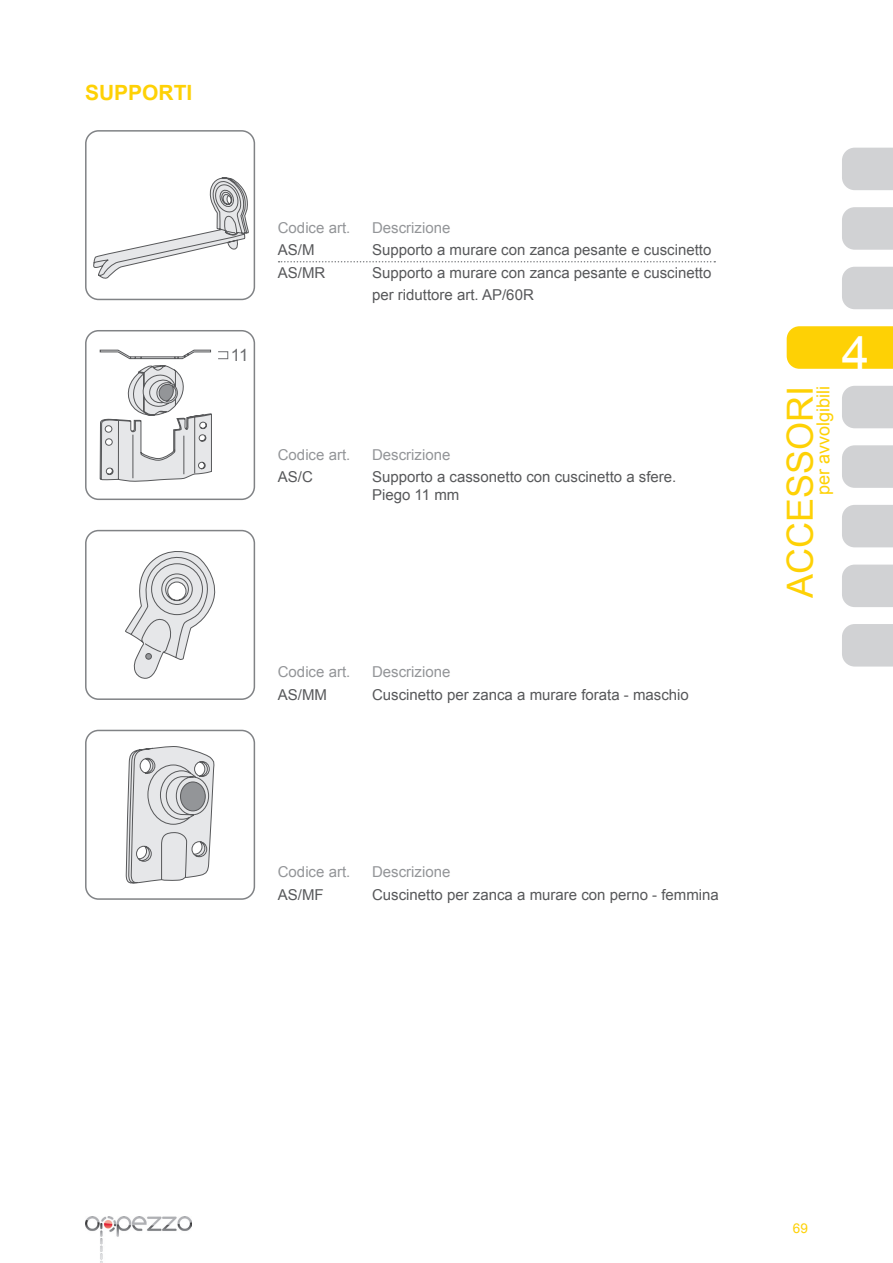
<style>
.page{position:relative;width:893px;height:1263px;background:#fff}
.page>*{position:absolute;margin:0;border:0;box-sizing:border-box;transform-origin:0 0}
.t1{font:49.5px "Arial";color:#fff}
.t2{font:36px "Arial";color:#fed105}
.t3{font:700 21px "Arial";color:#fed105}
.t4{font:18px "Arial";color:#fed105}
.t5{font:16.95px "Arial";color:#6c6d70}
.t6{font:15px/22.5px "Arial";color:#57585a}
.t7{font:15px "Arial";color:#939598}
.t8{font:13.5px "Arial";color:#fed105}
</style>
<div class="page">
<img style="left:85px;top:1217px;width:107px;height:46px">
<div style="left:842px;top:207px;width:51px;height:43px;background:#d1d2d4"></div>
<div style="left:842px;top:148px;width:51px;height:42px;background:#d1d2d4"></div>
<div style="left:842px;top:386px;width:51px;height:42px;background:#d1d2d4"></div>
<div style="left:842px;top:267px;width:51px;height:42px;background:#d1d2d4"></div>
<div style="left:787px;top:326px;width:106px;height:43px;background:#fed105"></div>
<div style="left:842px;top:445px;width:51px;height:43px;background:#d1d2d4"></div>
<div style="left:842px;top:505px;width:51px;height:42px;background:#d1d2d4"></div>
<div style="left:842px;top:565px;width:51px;height:42px;background:#d1d2d4"></div>
<div style="left:842px;top:624px;width:51px;height:42px;background:#d1d2d4"></div>
<div style="left:85px;top:330px;width:170px;height:170px;border:2px solid #808285;border-radius:13px"></div>
<div style="left:218px;top:351px;width:10px;height:8px;border:1px solid #6c6d70"></div>
<svg style="left:100px;top:350px;width:112px;height:132px"></svg>
<div style="left:85px;top:530px;width:170px;height:170px;border:2px solid #808285;border-radius:13px"></div>
<svg style="left:125px;top:551px;width:91px;height:128px"></svg>
<div style="left:85px;top:730px;width:170px;height:170px;border:2px solid #808285;border-radius:13px"></div>
<svg style="left:126px;top:746px;width:89px;height:138px;background:#d2d3d5"></svg>
<div style="left:85px;top:130px;width:170px;height:170px;border:2px solid #808285;border-radius:13px"></div>
<svg style="left:93px;top:177px;width:156px;height:102px"></svg>
<svg style="left:279px;top:261px;width:436px;height:1px"></svg>
<p class="t3" style="left:85px;top:79px;width:109px">SUPPORTI</p>
<p class="t5" style="left:231px;top:344px;width:19px">11</p>
<p class="t7" style="left:278px;top:218px;width:74px">Codice art.</p>
<p class="t6" style="left:278px;top:239px;width:38px">AS/M</p>
<p class="t6" style="left:278px;top:261px;width:49px">AS/MR</p>
<p class="t7" style="left:372px;top:218px;width:80px">Descrizione</p>
<p class="t6" style="left:372px;top:239px;width:341px">Supporto a murare con zanca pesante e cuscinetto</p>
<p class="t6" style="left:372px;top:261px;width:341px">Supporto a murare con zanca pesante e cuscinetto per riduttore art. AP/60R</p>
<p class="t7" style="left:278px;top:444px;width:74px">Codice art.</p>
<p class="t6" style="left:278px;top:466px;width:37px">AS/C</p>
<p class="t7" style="left:372px;top:444px;width:80px">Descrizione</p>
<p class="t6" style="left:372px;top:466px;width:306px">Supporto a cassonetto con cuscinetto a sfere.</p>
<p class="t6" style="left:372px;top:484px;width:89px">Piego 11 mm</p>
<p class="t7" style="left:278px;top:662px;width:74px">Codice art.</p>
<p class="t6" style="left:278px;top:683px;width:51px">AS/MM</p>
<p class="t7" style="left:372px;top:662px;width:80px">Descrizione</p>
<p class="t6" style="left:372px;top:683px;width:318px">Cuscinetto per zanca a murare forata - maschio</p>
<p class="t7" style="left:278px;top:862px;width:74px">Codice art.</p>
<p class="t6" style="left:278px;top:883px;width:47px">AS/MF</p>
<p class="t7" style="left:372px;top:862px;width:80px">Descrizione</p>
<p class="t6" style="left:372px;top:883px;width:348px">Cuscinetto per zanca a murare con perno - femmina</p>
<h2 class="t2" style="left:777px;top:598px;width:214px;rotate:-90deg">ACCESSORI</h2>
<p class="t4" style="left:811px;top:495px;width:111px;rotate:-90deg">per avvolgibili</p>
<h1 class="t1" style="left:842px;top:321px;width:29px">4</h1>
<p class="t8" style="left:793px;top:1220px;width:17px">69</p>
</div>
